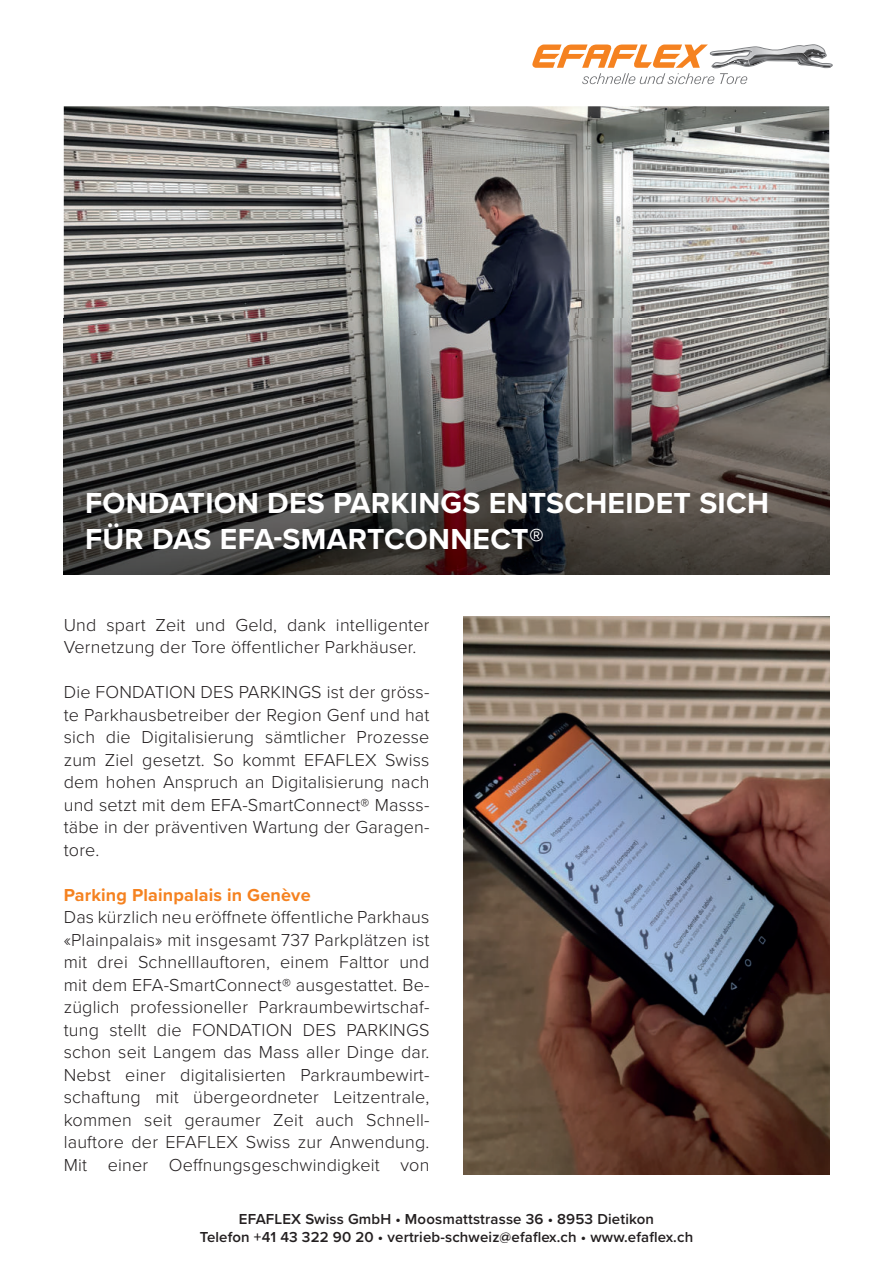
<style>
.page{position:relative;width:893px;height:1263px;background:#fff}
.page>*{position:absolute;margin:0;border:0;box-sizing:border-box;transform-origin:0 0}
.t1{font:700 30px/36px "Proxima Nova";letter-spacing:.01em;color:#fff}
.t2{font:300 18px/22.5px "Proxima Nova";letter-spacing:.01em;color:#231f20;text-align:justify}
.t3{font:700 18px "Proxima Nova";letter-spacing:.01em;color:#f58220}
.t4{font:600 15px/18px "Proxima Nova";letter-spacing:.01em;color:#231f20;text-align:center}
</style>
<div class="page">
<img style="left:64px;top:106px;width:765px;height:213px">
<svg style="left:532px;top:45px;width:301px;height:39px"></svg>
<img style="left:463px;top:617px;width:366px;height:557px">
<img style="left:64px;top:319px;width:765px;height:255px">
<h1 class="t1" style="left:85px;top:485px;width:685px">FONDATION DES PARKINGS ENTSCHEIDET SICH<br>FÜR DAS EFA-SMARTCONNECT®</h1>
<p class="t2" style="left:64px;top:614px;width:367px">Und spart Zeit und Geld, dank intelligenter<br>Vernetzung der Tore öffentlicher Parkhäuser.</p>
<p class="t2" style="left:64px;top:682px;width:367px">Die FONDATION DES PARKINGS ist der gröss&shy;te Parkhausbetreiber der Region Genf und hat sich die Digitalisierung sämtlicher Prozesse zum Ziel gesetzt. So kommt EFAFLEX Swiss dem hohen Anspruch an Digitalisierung nach und setzt mit dem EFA-SmartConnect® Masss&shy;täbe in der präventiven Wartung der Garagen&shy;tore.</p>
<p class="t3" style="left:64px;top:885px;width:248px">Parking Plainpalais in Genève</p>
<p class="t2" style="left:64px;top:907px;width:367px">Das kürzlich neu eröffnete öffentliche Parkhaus «Plainpalais» mit insgesamt 737 Parkplätzen ist mit drei Schnelllauftoren, einem Falttor und mit dem EFA-SmartConnect® ausgestattet. Be&shy;züglich professioneller Parkraumbewirtschaf&shy;tung stellt die FONDATION DES PARKINGS schon seit Langem das Mass aller Dinge dar.<br>Nebst einer digitalisierten Parkraumbewirt&shy;schaftung mit übergeordneter Leitzentrale, kommen seit geraumer Zeit auch Schnell&shy;lauftore der EFAFLEX Swiss zur Anwendung.<br>Mit einer Oeffnungsgeschwindigkeit von</p>
<p class="t4" style="left:200px;top:1210px;width:495px">EFAFLEX Swiss GmbH • Moosmattstrasse 36 • 8953 Dietikon<br>Telefon +41 43 322 90 20 • vertrieb-schweiz@efaflex.ch • www.efaflex.ch</p>
</div>
